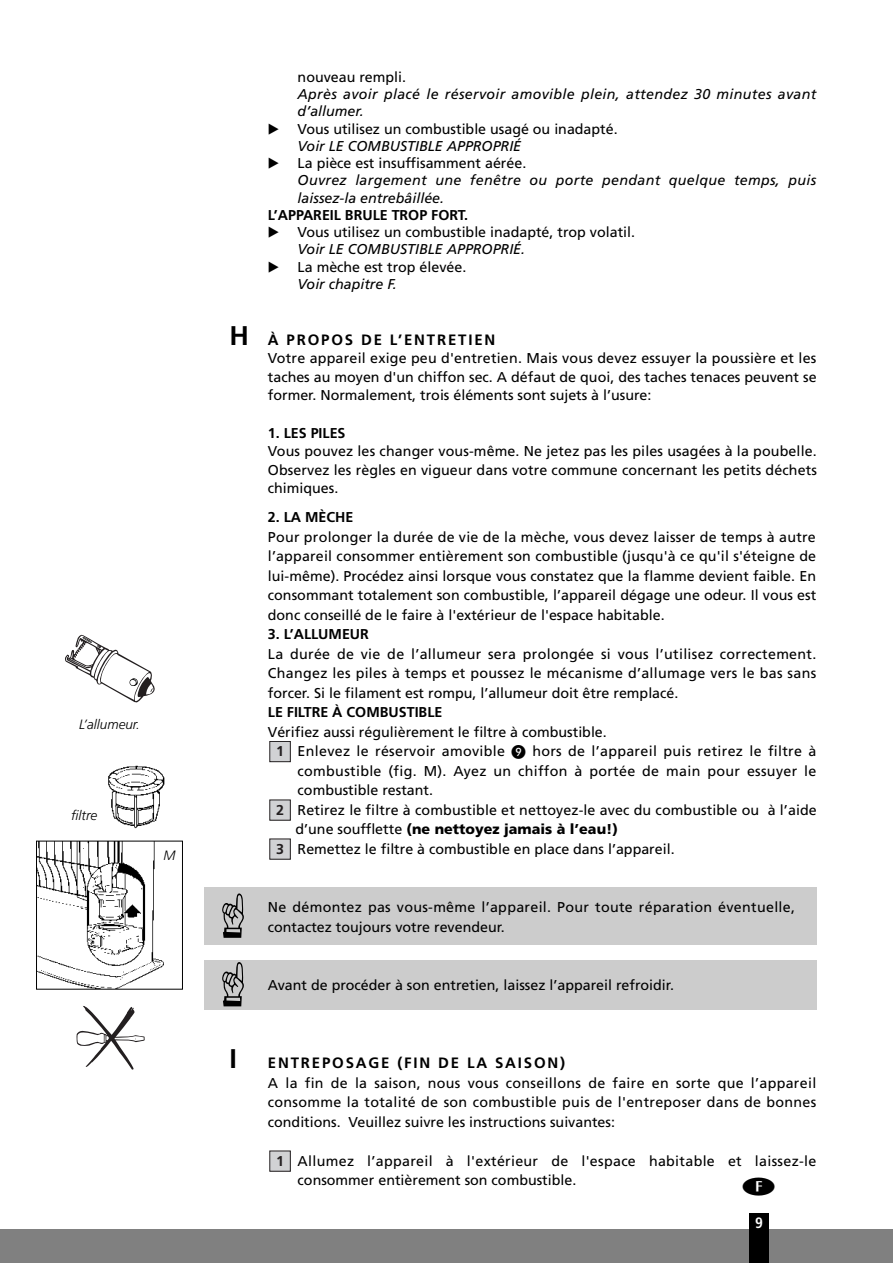
<style>
.page{position:relative;width:893px;height:1263px;background:#fff}
.page>*{position:absolute;margin:0;border:0;box-sizing:border-box;transform-origin:0 0}
.t1{font:700 15px "Frutiger";letter-spacing:.12em;color:#000}
.t2{font:700 condensed 15px "Frutiger";color:#fff}
.t3{font:14.25px/19.5px "Frutiger";color:#000;text-align:justify}
.t4{font:14.25px/19.5px "Frutiger";letter-spacing:.02em;color:#000}
.t5{font:italic 14.25px/17.2px "Frutiger";letter-spacing:.02em;color:#000}
.t6{font:700 14.25px "Frutiger";color:#000}
.t7{font:italic 14.25px "Frutiger";color:#000}
.t8{font:700 14.25px "Frutiger";color:#231f20}
.t9{font:italic 300 13.5px "Frutiger";color:#000}
.s1{font-size:27px}
.s2{font-weight:900}
</style>
<div class="page">
<div style="left:204px;top:960px;width:612px;height:50px;background:#ccc"></div>
<div style="left:204px;top:887px;width:612px;height:58px;background:#ccc"></div>
<div style="left:270px;top:1151px;width:20px;height:20px;background:#d1d2d4"></div>
<div style="left:270px;top:839px;width:20px;height:20px;background:#d1d2d4"></div>
<div style="left:270px;top:800px;width:20px;height:20px;background:#d1d2d4"></div>
<div style="left:270px;top:741px;width:20px;height:21px;background:#d1d2d4"></div>
<div style="left:269px;top:741px;width:22px;height:21px;border:1px solid #231f20"></div>
<div style="left:0;top:1229px;width:893px;height:34px;background:#808080"></div>
<div style="left:749px;top:1213px;width:20px;height:50px;background:#000"></div>
<svg style="left:76px;top:1006px;width:69px;height:64px"></svg>
<svg style="left:65px;top:635px;width:90px;height:68px"></svg>
<img style="left:38px;top:843px;width:125px;height:144px">
<div style="left:36px;top:841px;width:147px;height:148px;border:1px solid #000"></div>
<img style="left:108px;top:765px;width:57px;height:64px">
<p class="t9" style="left:79px;top:719px;width:62px">L’allumeur.</p>
<p class="t9" style="left:71px;top:810px;width:28px">filtre</p>
<p class="t9" style="left:163px;top:849px;width:14px">M</p>
<p class="t3" style="left:298px;top:68px;width:110px">nouveau rempli.</p>
<p class="t5" style="left:298px;top:87px;width:520px">Après avoir placé le réservoir amovible plein, attendez 30 minutes avant d’allumer.</p>
<p class="t3" style="left:298px;top:120px;width:321px">Vous utilisez un combustible usagé ou inadapté.</p>
<p class="t7" style="left:298px;top:140px;width:225px">Voir LE COMBUSTIBLE APPROPRIÉ</p>
<p class="t3" style="left:298px;top:154px;width:230px">La pièce est insuffisamment aérée.</p>
<p class="t5" style="left:298px;top:173px;width:520px">Ouvrez largement une fenêtre ou porte pendant quelque temps, puis laissez-la entrebâillée.</p>
<p class="t6" style="left:268px;top:209px;width:202px">L’APPAREIL BRULE TROP FORT.</p>
<p class="t3" style="left:298px;top:223px;width:339px">Vous utilisez un combustible inadapté, trop volatil.</p>
<p class="t7" style="left:298px;top:244px;width:229px">Voir LE COMBUSTIBLE APPROPRIÉ.</p>
<p class="t3" style="left:298px;top:258px;width:170px">La mèche est trop élevée.</p>
<p class="t7" style="left:298px;top:278px;width:101px">Voir chapitre F.</p>
<p class="t1" style="left:230px;top:333px;width:267px"><span class="s1">H</span> À PROPOS DE L’ENTRETIEN</p>
<p class="t3" style="left:268px;top:350px;width:550px;line-height:18.6px">Votre appareil exige peu d'entretien. Mais vous devez essuyer la poussière et les taches au moyen d'un chiffon sec. A défaut de quoi, des taches tenaces peuvent se former. Normalement, trois éléments sont sujets à l’usure:</p>
<p class="t6" style="left:268px;top:427px;width:79px">1. LES PILES</p>
<p class="t3" style="left:268px;top:443px;width:550px;line-height:18.6px">Vous pouvez les changer vous-même. Ne jetez pas les piles usagées à la poubelle.<br>Observez les règles en vigueur dans votre commune concernant les petits déchets chimiques.</p>
<p class="t6" style="left:268px;top:511px;width:87px">2. LA MÈCHE</p>
<p class="t3" style="left:268px;top:528px;width:550px">Pour prolonger la durée de vie de la mèche, vous devez laisser de temps à autre l’appareil consommer entièrement son combustible (jusqu'à ce qu'il s'éteigne de lui-même). Procédez ainsi lorsque vous constatez que la flamme devient faible. En consommant totalement son combustible, l’appareil dégage une odeur. Il vous est donc conseillé de le faire à l'extérieur de l'espace habitable.</p>
<p class="t6" style="left:268px;top:628px;width:103px">3. L’ALLUMEUR</p>
<p class="t3" style="left:268px;top:645px;width:550px">La durée de vie de l’allumeur sera prolongée si vous l’utilisez correctement.<br>Changez les piles à temps et poussez le mécanisme d’allumage vers le bas sans forcer. Si le filament est rompu, l’allumeur doit être remplacé.</p>
<p class="t6" style="left:268px;top:706px;width:176px">LE FILTRE À COMBUSTIBLE</p>
<p class="t3" style="left:298px;top:723px;width:311px;text-indent:-30px">Vérifiez aussi régulièrement le filtre à combustible.<br>Enlevez le réservoir amovible</p>
<p class="t3" style="left:296px;top:742px;width:523px;text-align:left;text-indent:237px">hors de l’appareil puis retirez le filtre à combustible (fig. M). Ayez un chiffon à portée de main pour essuyer le combustible restant.<br>Retirez le filtre à combustible et nettoyez-le avec du combustible ou à l’aide d’une soufflette <span class="s2">(ne nettoyez jamais à l’eau!)<br></span>Remettez le filtre à combustible en place dans l’appareil.</p>
<p class="t8" style="left:276px;top:745px;width:9px">1</p>
<p class="t8" style="left:276px;top:804px;width:9px">2</p>
<p class="t8" style="left:276px;top:843px;width:9px">3</p>
<p class="t4" style="left:268px;top:898px;width:529px">Ne démontez pas vous-même l’appareil. Pour toute réparation éventuelle, contactez toujours votre revendeur.</p>
<p class="t3" style="left:268px;top:976px;width:408px">Avant de procéder à son entretien, laissez l’appareil refroidir.</p>
<p class="t1" style="left:230px;top:1057px;width:337px"><span class="s1">I</span> ENTREPOSAGE (FIN DE LA SAISON)</p>
<p class="t3" style="left:268px;top:1074px;width:550px">A la fin de la saison, nous vous conseillons de faire en sorte que l’appareil consomme la totalité de son combustible puis de l'entreposer dans de bonnes conditions. Veuillez suivre les instructions suivantes:</p>
<p class="t4" style="left:298px;top:1152px;width:520px">Allumez l’appareil à l'extérieur de l'espace habitable et laissez-le consommer entièrement son combustible.</p>
<p class="t8" style="left:276px;top:1155px;width:9px">1</p>
<p class="t2" style="left:755px;top:1217px;width:9px">9</p>
</div>
